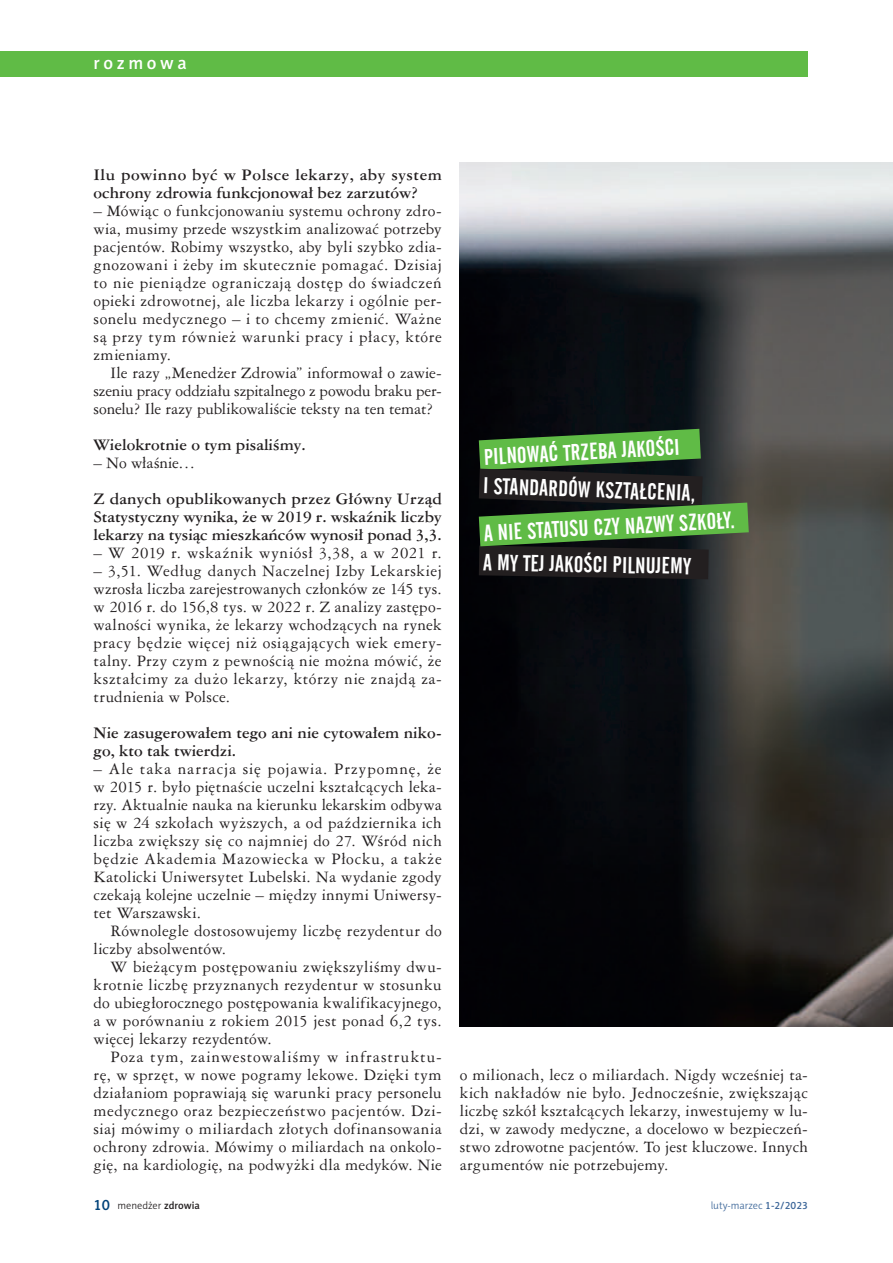
<style>
.page{position:relative;width:893px;height:1263px;background:#fff}
.page>*{position:absolute;margin:0;border:0;box-sizing:border-box;transform-origin:0 0}
.cover_wybicie{font:22.5px "Alternate Gothic No 2 EU Normal";color:#fff}
.Belka_lewa{font:18px "Naomi Sans EFN Medium";letter-spacing:.2em;color:#fff}
.tekst_bez_wciecia{font:15px/18px "Ameri Garmnd PL";letter-spacing:.03em;color:#231f20;text-align:justify}
.tekst{font:15px/18px "Ameri Garmnd PL";letter-spacing:.015em;color:#231f20;text-align:justify}
.Wywiad_pytanie{font:700 15px/18px "Ameri Garmnd PL";color:#231f20}
.tekst_bez_wciecia-2{font:15px "Ameri Garmnd PL";letter-spacing:-.01em;color:#231f20}
.t1{font:10.5px "Naomi Sans EFN Light";color:#3d6799}
.t2{font:10.5px "Naomi Sans EFN Light";color:#231f20}
.s1{font-family:"Naomi Sans EFN Medium";font-size:15px;color:#004279}
.s2{font-family:"Naomi Sans EFN Medium"}
</style>
<div class="page">
<div style="left:0;top:51px;width:808px;height:26px;background:#60bb46"></div>
<img style="left:460px;top:162px;width:433px;height:864px">
<svg style="left:479px;top:429px;width:270px;height:150px;background:#36572e"></svg>
<p class="Belka_lewa" style="left:94px;top:52px;width:95px">rozmowa</p>
<p class="Wywiad_pytanie" style="left:94px;top:165px;width:350px">Ilu powinno być w Polsce lekarzy, aby system ochrony zdrowia funkcjonował bez zarzutów?</p>
<p class="tekst_bez_wciecia" style="left:94px;top:201px;width:350px">– Mówiąc o funkcjonowaniu systemu ochrony zdro&shy;wia, musimy przede wszystkim analizować potrzeby pacjentów. Robimy wszystko, aby byli szybko zdia&shy;gnozowani i żeby im skutecznie pomagać. Dzisiaj to nie pieniądze ograniczają dostęp do świadczeń opieki zdrowotnej, ale liczba lekarzy i ogólnie per&shy;sonelu medycznego – i to chcemy zmienić. Ważne są przy tym również warunki pracy i płacy, które zmieniamy.</p>
<p class="tekst" style="left:94px;top:363px;width:350px;text-indent:17px">Ile razy „Menedżer Zdrowia” informował o zawie&shy;szeniu pracy oddziału szpitalnego z powodu braku per&shy;sonelu? Ile razy publikowaliście teksty na ten temat?</p>
<p class="Wywiad_pytanie" style="left:94px;top:435px;width:214px">Wielokrotnie o tym pisaliśmy.</p>
<p class="tekst_bez_wciecia-2" style="left:94px;top:453px;width:103px">– No właśnie…</p>
<p class="Wywiad_pytanie" style="left:94px;top:489px;width:350px;text-align:justify">Z danych opublikowanych przez Główny Urząd Statystyczny wynika, że w 2019 r. wskaźnik liczby lekarzy na tysiąc mieszkańców wynosił ponad 3,3.</p>
<p class="tekst_bez_wciecia" style="left:94px;top:543px;width:350px">– W 2019 r. wskaźnik wyniósł 3,38, a w 2021 r.</p>
<p class="tekst_bez_wciecia" style="left:94px;top:561px;width:350px">– 3,51. Według danych Naczelnej Izby Lekarskiej wzrosła liczba zarejestrowanych członków ze 145 tys. w 2016 r. do 156,8 tys. w 2022 r. Z analizy zastępo&shy;walności wynika, że lekarzy wchodzących na rynek pracy będzie więcej niż osiągających wiek emery&shy;talny. Przy czym z pewnością nie można mówić, że kształcimy za dużo lekarzy, którzy nie znajdą za&shy;trudnienia w Polsce.</p>
<p class="Wywiad_pytanie" style="left:94px;top:723px;width:350px">Nie zasugerowałem tego ani nie cytowałem niko&shy;go, kto tak twierdzi.</p>
<p class="tekst_bez_wciecia" style="left:94px;top:759px;width:350px">– Ale taka narracja się pojawia. Przypomnę, że w 2015 r. było piętnaście uczelni kształcących leka&shy;rzy. Aktualnie nauka na kierunku lekarskim odbywa się w 24 szkołach wyższych, a od października ich liczba zwiększy się co najmniej do 27. Wśród nich będzie Akademia Mazowiecka w Płocku, a także Katolicki Uniwersytet Lubelski. Na wydanie zgody czekają kolejne uczelnie – między innymi Uniwersy&shy;tet Warszawski.</p>
<p class="tekst" style="left:94px;top:921px;width:350px;text-indent:17px">Równolegle dostosowujemy liczbę rezydentur do liczby absolwentów.</p>
<p class="tekst" style="left:94px;top:957px;width:350px;text-indent:17px">W bieżącym postępowaniu zwiększyliśmy dwu&shy;krotnie liczbę przyznanych rezydentur w stosunku do ubiegłorocznego postępowania kwalifikacyjnego, a w porównaniu z rokiem 2015 jest ponad 6,2 tys. więcej lekarzy rezydentów.</p>
<p class="tekst" style="left:94px;top:1047px;width:350px;text-indent:17px">Poza tym, zainwestowaliśmy w infrastruktu&shy;rę, w sprzęt, w nowe pogramy lekowe. Dzięki tym działaniom poprawiają się warunki pracy personelu medycznego oraz bezpieczeństwo pacjentów. Dzi&shy;siaj mówimy o miliardach złotych dofinansowania ochrony zdrowia. Mówimy o miliardach na onkolo&shy;gię, na kardiologię, na podwyżki dla medyków. Nie</p>
<p class="cover_wybicie" style="left:483px;top:444px;width:197px;rotate:-3deg">PILNOWAĆ TRZEBA JAKOŚCI</p>
<p class="cover_wybicie" style="left:484px;top:473px;width:214px;rotate:2deg">I STANDARDÓW KSZTAŁCENIA,</p>
<p class="cover_wybicie" style="left:483px;top:521px;width:253px;rotate:-3deg">A NIE STATUSU CZY NAZWY SZKOŁY.</p>
<p class="cover_wybicie" style="left:483px;top:550px;width:209px;rotate:1deg">A MY TEJ JAKOŚCI PILNUJEMY</p>
<p class="tekst" style="left:460px;top:1065px;width:350px">o milionach, lecz o miliardach. Nigdy wcześniej ta&shy;kich nakładów nie było. Jednocześnie, zwiększając liczbę szkół kształcących lekarzy, inwestujemy w lu&shy;dzi, w zawody medyczne, a docelowo w bezpieczeń&shy;stwo zdrowotne pacjentów. To jest kluczowe. Innych argumentów nie potrzebujemy.</p>
<p class="t2" style="left:94px;top:1199px;width:108px"><span class="s1">10</span> menedżer <span class="s2">zdrowia</span></p>
<p class="t1" style="left:711px;top:1199px;width:99px">luty-marzec <span class="s2">1-2/2023</span></p>
</div>
